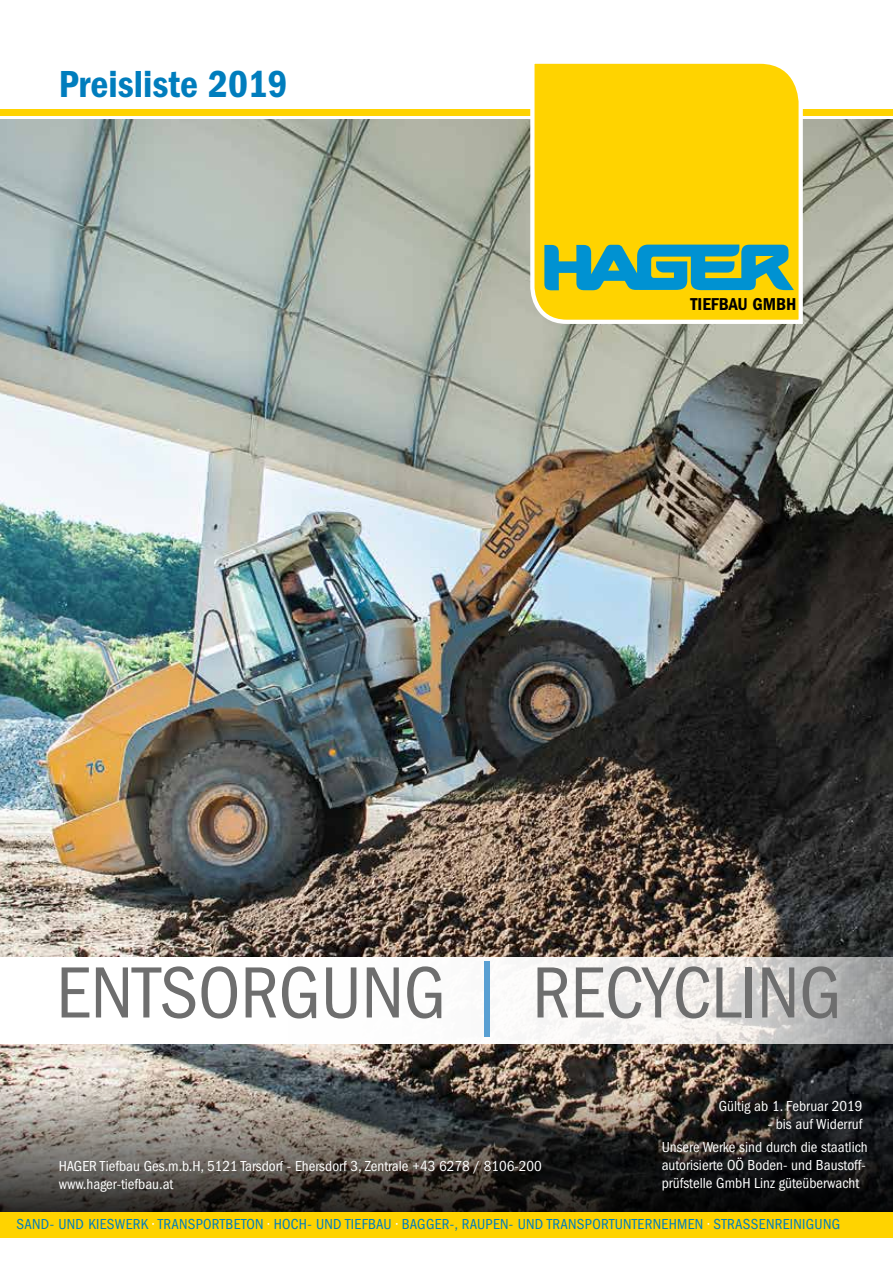
<style>
.page{position:relative;width:893px;height:1263px;background:#fff}
.page>*{position:absolute;margin:0;border:0;box-sizing:border-box;transform-origin:0 0}
.t1{font:condensed 75px "ITC Franklin Gothic Std";color:#6e6e6e}
.t2{font:39px "ITC Franklin Gothic Std Dm Cd";color:#007dbd}
.t3{font:17.85px "ITC Franklin Gothic Std Dm Cd";color:#000}
.t4{font:condensed 15px/18px "ITC Franklin Gothic Std";color:#fff}
.t5{font:condensed 15px "ITC Franklin Gothic Std";letter-spacing:.02em;color:#007dbd}
.s1{color:#599fd2}
.s2{color:#fff}
</style>
<div class="page">
<img style="left:0;top:119px;width:893px;height:964px">
<svg style="left:0;top:1083px;width:893px;height:129px;background:#474440"></svg>
<div style="left:0;top:109px;width:893px;height:7px;background:#ffd300"></div>
<div style="left:0;top:1212px;width:893px;height:25px;background:#ffd300"></div>
<svg style="left:528px;top:63px;width:277px;height:263px;background:#fcd415"></svg>
<svg style="left:544px;top:245px;width:250px;height:45px;background:#47a497"></svg>
<svg style="left:0;top:957px;width:893px;height:87px"></svg>
<h2 class="t2" style="left:59px;top:62px;width:231px">Preisliste 2019</h2>
<p class="t3" style="left:691px;top:294px;width:107px">TIEFBAU GMBH</p>
<h1 class="t1" style="left:56px;top:950px;width:787px">ENTSORGUNG <span class="s1">|</span> RECYCLING</h1>
<p class="t4" style="left:59px;top:1157px;width:485px">HAGER Tiefbau Ges.m.b.H, 5121 Tarsdorf - Ehersdorf 3, Zentrale +43 6278 / 8106-200 www.hager-tiefbau.at</p>
<p class="t4" style="left:719px;top:1097px;width:145px">Gültig ab 1. Februar 2019</p>
<p class="t4" style="left:768px;top:1115px;width:96px">- bis auf Widerruf</p>
<p class="t4" style="left:662px;top:1138px;width:208px">Unsere Werke sind durch die staatlich autorisierte OÖ Boden- und Baustoff&shy;prüfstelle GmbH Linz güteüberwacht</p>
<p class="t5" style="left:17px;top:1215px;width:825px">SAND- UND KIESWERK <span class="s2">•</span> TRANSPORTBETON <span class="s2">•</span> HOCH- UND TIEFBAU <span class="s2">•</span> BAGGER-, RAUPEN- UND TRANSPORTUNTERNEHMEN <span class="s2">•</span> STRASSENREINIGUNG</p>
</div>
